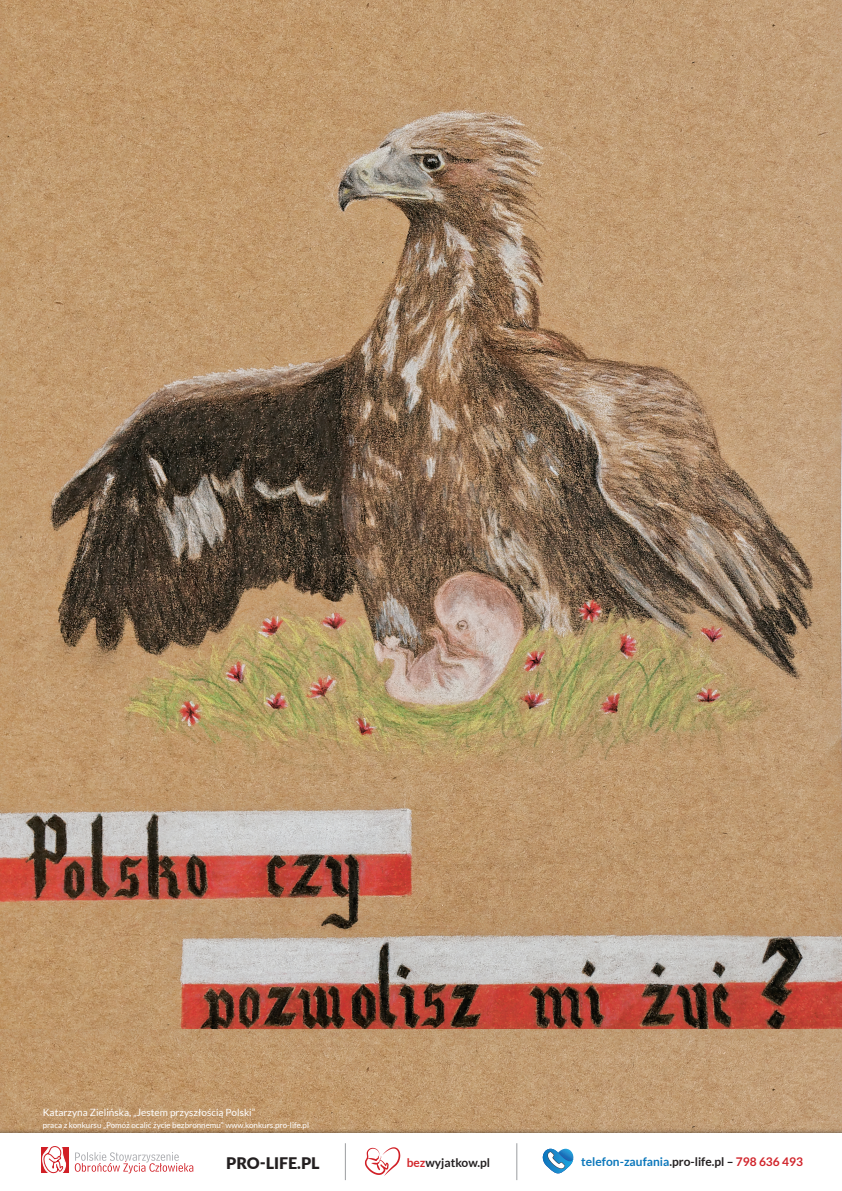
<style>
.page{position:relative;width:842px;height:1191px;background:#fff}
.page>*{position:absolute;margin:0;border:0;box-sizing:border-box;transform-origin:0 0}
.t1{font:900 16px "Lato";color:#231f20}
.t2{font:700 12px "Lato";color:#0b77bb}
.t3{font:700 12px "Lato";color:#231f20}
.t4{font:10px "Lato";color:#fff}
.t5{font:8px "Lato";color:#fff}
.s1{color:#d4292d}
.s2{color:#231f20}
.s3{color:#d1232a}
</style>
<div class="page">
<img style="left:1px;top:0;width:841px;height:1029px">
<img style="left:1px;top:1029px;width:841px;height:98px">
<div style="left:0;top:1127px;width:842px;height:64px;background:#231f20;opacity:.75"></div>
<div style="left:0;top:1133px;width:842px;height:58px;background:#fff"></div>
<svg style="left:75px;top:1152px;width:118px;height:21px"></svg>
<div style="left:41px;top:1147px;width:28px;height:26px;background:#d11f26"></div>
<svg style="left:42px;top:1146px;width:24px;height:28px"></svg>
<svg style="left:542px;top:1148px;width:32px;height:25px"></svg>
<svg style="left:365px;top:1147px;width:35px;height:29px"></svg>
<hr style="left:516px;top:1143px;width:1px;height:37px;background:#9b9da0">
<hr style="left:345px;top:1143px;width:1px;height:37px;background:#9b9da0">
<p class="t4" style="left:43px;top:1106px;width:214px">Katarzyna Zielińska, „Jestem przyszłością Polski”</p>
<p class="t5" style="left:43px;top:1120px;width:268px">praca z konkursu „Pomóż ocalić życie bezbronnemu” www.konkurs.pro-life.pl</p>
<h1 class="t1" style="left:226px;top:1151px;width:95px">PRO-LIFE.PL</h1>
<h2 class="t3" style="left:407px;top:1155px;width:85px"><span class="s1">bez</span>wyjatkow.pl</h2>
<h2 class="t2" style="left:581px;top:1154px;width:223px">telefon-zaufania<span class="s2">.pro-life.pl –</span> <span class="s3">798 636 493</span></h2>
</div>
